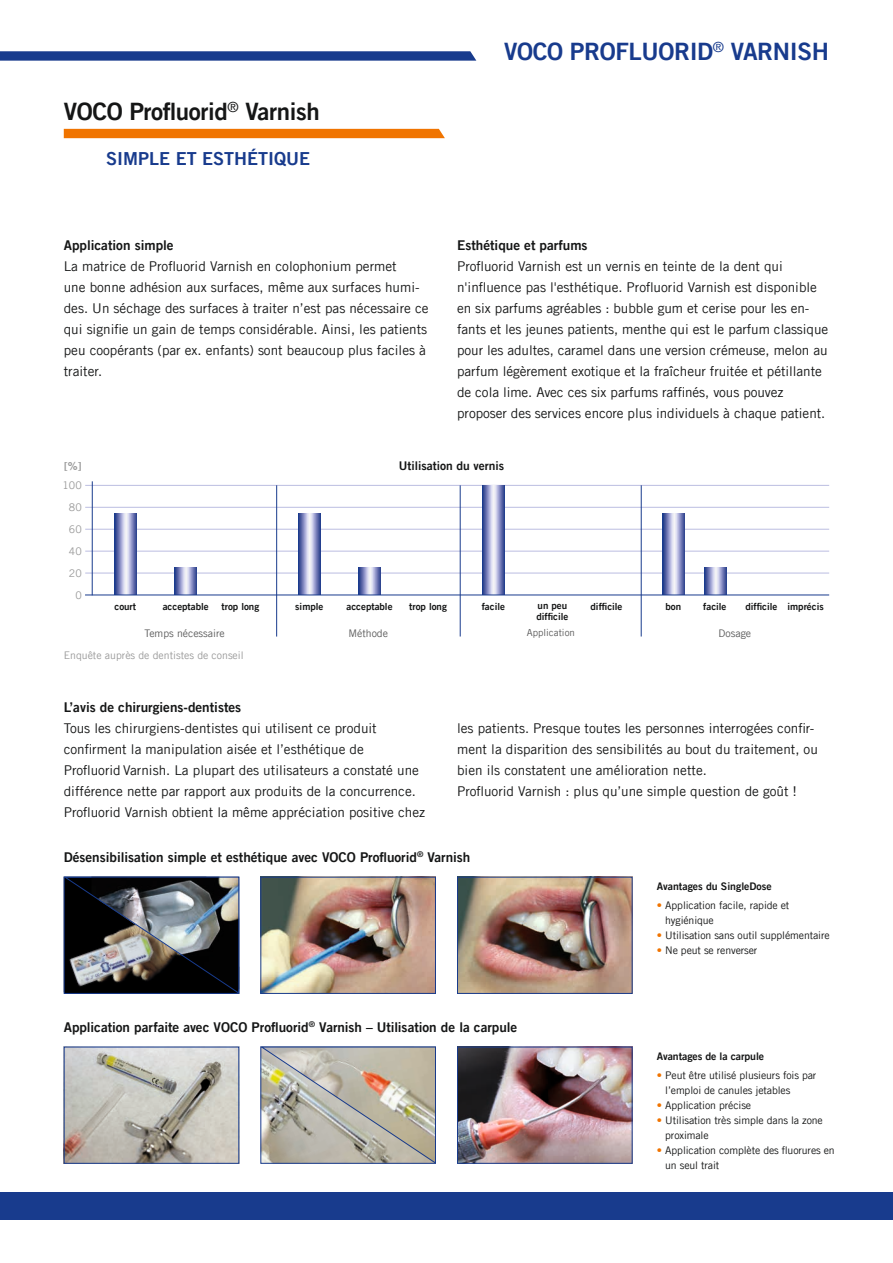
<style>
.page{position:relative;width:893px;height:1263px;background:#fff}
.page>*{position:absolute;margin:0;border:0;box-sizing:border-box;transform-origin:0 0}
.t1{font:24px "Trade Gothic LT Com Bd 2";letter-spacing:-.015em;color:#183b8d}
.t2{font:24px "Trade Gothic LT Com Bd 2";letter-spacing:-.015em;color:#151616}
.t3{font:18px "Trade Gothic LT Com Bd 2";color:#183b8d}
.t4{font:13.5px/21px "Trade Gothic LT Com";color:#151616}
.t5{font:13.5px "Trade Gothic LT Com Bd 2";color:#151616}
.t6{font:12px "Trade Gothic LT Com Bd 2";color:#151616}
.t7{font:11.1px "Trade Gothic LT Com Bd 2";color:#999}
.t8{font:10.5px/15px "Trade Gothic LT Com";letter-spacing:-.01em;color:#151616}
.t9{font:10.5px/21.9px "Trade Gothic LT Com";color:#999;text-align:right}
.t10{font:10.5px "Trade Gothic LT Com Bd 2";letter-spacing:-.005em;color:#151616}
.t11{font:10.5px "Trade Gothic LT Com";color:#5b5b5b}
.t12{font:9.75px "Trade Gothic LT Com Bd 2";color:#151616}
.t13{font:9.75px "Trade Gothic LT Com";color:#5b5b5b}
.s1{color:#f07400}
</style>
<div class="page">
<div style="left:0;top:1192px;width:893px;height:28px;background:#183b8d"></div>
<svg style="left:0;top:51px;width:476px;height:10px"></svg>
<hr style="left:85px;top:485px;width:744px;height:1px;background:#bbbde1">
<hr style="left:85px;top:507px;width:744px;height:1px;background:#bbbde1">
<hr style="left:85px;top:529px;width:744px;height:1px;background:#bbbde1">
<hr style="left:85px;top:551px;width:744px;height:1px;background:#bbbde1">
<hr style="left:85px;top:573px;width:744px;height:1px;background:#bbbde1">
<svg style="left:482px;top:485px;width:22px;height:110px"></svg>
<svg style="left:298px;top:513px;width:22px;height:82px"></svg>
<svg style="left:359px;top:568px;width:22px;height:27px"></svg>
<svg style="left:115px;top:513px;width:22px;height:82px"></svg>
<svg style="left:174px;top:568px;width:22px;height:27px"></svg>
<svg style="left:663px;top:513px;width:22px;height:82px"></svg>
<svg style="left:704px;top:568px;width:22px;height:27px"></svg>
<hr style="left:85px;top:595px;width:744px;height:1px;background:#183b8d">
<hr style="left:276px;top:485px;width:1px;height:151px;background:#183b8d">
<hr style="left:460px;top:485px;width:1px;height:151px;background:#183b8d">
<hr style="left:641px;top:485px;width:1px;height:151px;background:#183b8d">
<hr style="left:92px;top:481px;width:1px;height:114px;background:#183b8d">
<div style="left:64px;top:129px;width:381px;height:9px;background:#f07400"></div>
<img style="left:66px;top:1049px;width:171px;height:113px">
<div style="left:64px;top:1047px;width:175px;height:117px;border:1px solid #183b8d"></div>
<svg style="left:261px;top:1046px;width:175px;height:118px"></svg>
<img style="left:262px;top:879px;width:172px;height:113px">
<div style="left:260px;top:877px;width:176px;height:117px;border:1px solid #183b8d"></div>
<img style="left:459px;top:1049px;width:171px;height:113px">
<div style="left:457px;top:1047px;width:175px;height:117px;border:1px solid #183b8d"></div>
<img style="left:459px;top:879px;width:171px;height:113px">
<div style="left:457px;top:877px;width:175px;height:117px;border:1px solid #183b8d"></div>
<img style="left:64px;top:876px;width:176px;height:118px">
<h1 class="t2" style="left:64px;top:97px;width:257px">VOCO Profluorid<sup>®</sup> Varnish</h1>
<h2 class="t3" style="left:64px;top:147px;width:28px">S</h2>
<h2 class="t3" style="left:117px;top:147px;width:96px">imple ET ESTHÉTI</h2>
<h2 class="t3" style="left:274px;top:147px;width:24px">QUE</h2>
<h1 class="t1" style="left:504px;top:37px;width:326px">VOCO Profluorid<sup>®</sup> Varnish</h1>
<p class="t5" style="left:64px;top:236px;width:111px">Application simple</p>
<p class="t4" style="left:64px;top:255px;width:366px">La matrice de Profluorid Varnish en colophonium permet<br>une bonne adhésion aux surfaces, même aux surfaces humi&shy;des. Un séchage des surfaces à traiter n’est pas nécessaire ce qui signifie un gain de temps considérable. Ainsi, les patients peu coopérants (par ex. enfants) sont beaucoup plus faciles à traiter.</p>
<p class="t5" style="left:457px;top:237px;width:132px">Esthétique et parfums</p>
<p class="t4" style="left:457px;top:255px;width:373px">Profluorid Varnish est un vernis en teinte de la dent qui n'influence pas l'esthétique. Profluorid Varnish est disponible en six parfums agréables : bubble gum et cerise pour les en&shy;fants et les jeunes patients, menthe qui est le parfum classique pour les adultes, caramel dans une version crémeuse, melon au parfum légèrement exotique et la fraîcheur fruitée et pétillante de cola lime. Avec ces six parfums raffinés, vous pouvez proposer des services encore plus individuels à chaque patient.</p>
<p class="t7" style="left:64px;top:459px;width:19px">[%]</p>
<p class="t6" style="left:399px;top:458px;width:107px">Utilisation du vernis</p>
<p class="t9" style="left:62px;top:474px;width:21px">100<br>80<br>60<br>40<br>20<br>0</p>
<p class="t12" style="left:114px;top:600px;width:23px">court</p>
<p class="t12" style="left:163px;top:600px;width:48px">acceptable</p>
<p class="t12" style="left:222px;top:600px;width:39px">trop long</p>
<p class="t12" style="left:295px;top:600px;width:30px">simple</p>
<p class="t12" style="left:346px;top:600px;width:48px">acceptable</p>
<p class="t12" style="left:409px;top:600px;width:39px">trop long</p>
<p class="t12" style="left:482px;top:600px;width:25px">facile</p>
<p class="t12" style="left:538px;top:599px;width:31px">un peu</p>
<p class="t12" style="left:590px;top:600px;width:33px">difficile</p>
<p class="t12" style="left:536px;top:610px;width:33px">difficile</p>
<p class="t12" style="left:665px;top:600px;width:17px">bon</p>
<p class="t12" style="left:703px;top:600px;width:25px">facile</p>
<p class="t12" style="left:745px;top:600px;width:80px">difficile imprécis</p>
<p class="t11" style="left:144px;top:626px;width:82px">Temps nécessaire</p>
<p class="t11" style="left:348px;top:626px;width:41px">Méthode</p>
<p class="t13" style="left:527px;top:627px;width:50px">Application</p>
<p class="t11" style="left:718px;top:626px;width:34px">Dosage</p>
<p class="t9" style="left:64px;top:644px;width:181px">Enquête auprès de dentistes de conseil</p>
<p class="t5" style="left:64px;top:699px;width:179px">L’avis de chirurgiens-dentistes</p>
<p class="t4" style="left:64px;top:717px;width:363px">Tous les chirurgiens-dentistes qui utilisent ce produit confirment la manipulation aisée et l’esthétique de<br>Profluorid Varnish. La plupart des utilisateurs a constaté une différence nette par rapport aux produits de la concurrence.<br>Profluorid Varnish obtient la même appréciation positive chez</p>
<p class="t4" style="left:457px;top:717px;width:362px">les patients. Presque toutes les personnes interrogées confir&shy;ment la disparition des sensibilités au bout du traitement, ou bien ils constatent une amélioration nette.<br>Profluorid Varnish : plus qu’une simple question de goût !</p>
<p class="t5" style="left:64px;top:848px;width:408px">Désensibilisation simple et esthétique avec VOCO Profluorid<sup>®</sup> Varnish</p>
<p class="t5" style="left:64px;top:1018px;width:455px">Application parfaite avec VOCO Profluorid<sup>®</sup> Varnish – Utilisation de la carpule</p>
<p class="t10" style="left:657px;top:880px;width:116px">Avantages du SingleDose</p>
<p class="t8" style="left:665px;top:898px;width:126px;text-indent:-8px"><span class="s1">•</span> Application facile, rapide et hygiénique</p>
<p class="t8" style="left:657px;top:928px;width:174px"><span class="s1">•</span> Utilisation sans outil supplémentaire</p>
<p class="t8" style="left:657px;top:943px;width:102px"><span class="s1">•</span> Ne peut se renverser</p>
<p class="t10" style="left:657px;top:1049px;width:109px">Avantages de la carpule</p>
<p class="t8" style="left:665px;top:1068px;width:153px;text-indent:-8px"><span class="s1">•</span> Peut être utilisé plusieurs fois par l’emploi de canules jetables</p>
<p class="t8" style="left:657px;top:1098px;width:96px"><span class="s1">•</span> Application précise</p>
<p class="t8" style="left:665px;top:1113px;width:159px;text-indent:-8px"><span class="s1">•</span> Utilisation très simple dans la zone proximale</p>
<p class="t8" style="left:665px;top:1143px;width:171px;text-indent:-8px"><span class="s1">•</span> Application complète des fluorures en un seul trait</p>
</div>
